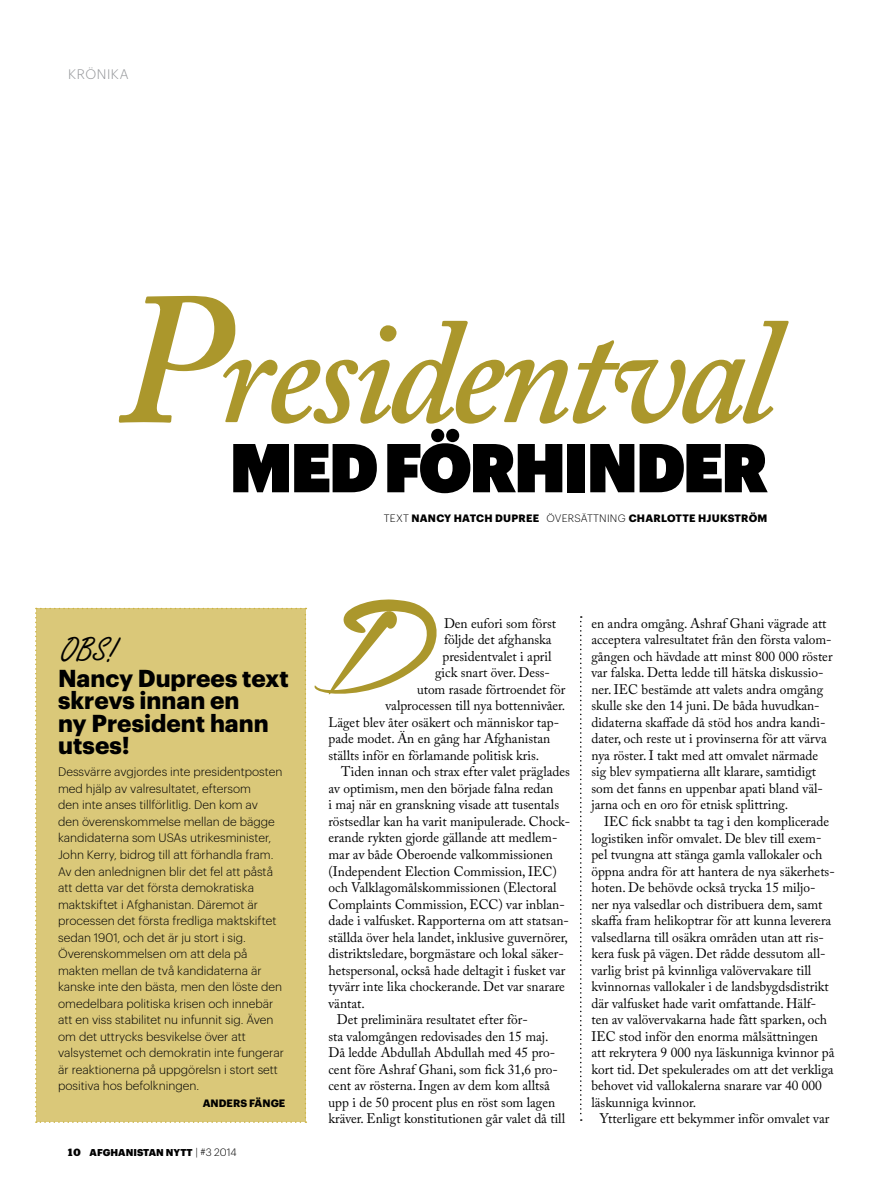
<style>
.page{position:relative;width:893px;height:1191px;background:#fff}
.page>*{position:absolute;margin:0;border:0;box-sizing:border-box;transform-origin:0 0}
.t1{font:italic 600 150px "Adobe Caslon Pro";letter-spacing:-.04em;color:#ab972c;scale:.95 1}
.t2{font:67.5px "Graphik Super";color:#000;scale:.95 1}
.t3{font:36px "Freestyle Script";color:#000}
.t4{font:700 24px/22.5px "Graphik";color:#000}
.t5{font:13.8px/16.5px "Adobe Caslon Pro";color:#000}
.t6{font:300 13.5px "Graphik";color:#939598}
.t7{font:300 12px/16.5px "Graphik";color:#000}
.t8{font:700 10.5px "Graphik";letter-spacing:.025em;color:#000}
.t9{font:700 10.5px "Graphik";letter-spacing:.005em;color:#000}
.t10{font:300 10.5px "Graphik";color:#000}
.t11{font:900 9.75px "Graphik";letter-spacing:.005em;color:#000}
.s1{font-size:187.5px}
.s2{font-family:"Stag";font-weight:700;font-size:10.5px}
.s3{font-weight:300;font-size:10.5px}
.s4{font-weight:300}
</style>
<div class="page">
<svg style="left:580px;top:616px;width:2px;height:504px"></svg>
<svg style="left:314px;top:599px;width:123px;height:96px"></svg>
<div style="left:35px;top:608px;width:271px;height:515px;background:#dac879"></div>
<p class="t6" style="left:68px;top:64px;width:10px">krönika</p>
<h1 class="t1" style="left:117px;top:282px;width:696px"><span class="s1">P</span>residentval</h1>
<h2 class="t2" style="left:230px;top:414px;width:52px">MED</h2>
<h2 class="t2" style="left:384px;top:414px;width:46px">FÖRHINDER</h2>
<h3 class="t3" style="left:61px;top:630px;width:57px">OBS!</h3>
<h3 class="t4" style="left:58px;top:665px;width:232px">Nancy Duprees text skrevs innan en<br>ny President hann utses!</h3>
<p class="t7" style="left:58px;top:763px;width:227px">Dessvärre avgjordes inte presidentposten med hjälp av valresultatet, eftersom<br>den inte anses tillförlitlig. Den kom av<br>den överenskommelse mellan de bägge kandidaterna som USAs utrikesminister, John Kerry, bidrog till att förhandla fram.<br>Av den anlednignen blir det fel att påstå att detta var det första demokratiska maktskiftet i Afghanistan. Däremot är processen det första fredliga maktskiftet sedan 1901, och det är ju stort i sig.<br>Överenskommelsen om att dela på makten mellan de två kandidaterna är kanske inte den bästa, men den löste den omedelbara politiska krisen och innebär att en viss stabilitet nu infunnit sig. Även om det uttrycks besvikelse över att valsystemet och demokratin inte fungerar är reaktionerna på uppgörelsn i stort sett positiva hos befolkningen.</p>
<p class="t9" style="left:203px;top:1094px;width:84px">An ders Fänge</p>
<p class="t11" style="left:68px;top:1145px;width:170px"><span class="s2">10</span> AFGHANISTAN NYTT <span class="s3">| #3 2014</span></p>
<p class="t10" style="left:384px;top:511px;width:14px">Text</p>
<p class="t8" style="left:411px;top:510px;width:158px">Nancy Hatch Dupree <span class="s4">Översättning</span></p>
<p class="t8" style="left:629px;top:510px;width:140px">Charlotte Hjukström</p>
<p class="t5" style="left:444px;top:615px;width:114px">Den eufori som först</p>
<p class="t5" style="left:444px;top:631px;width:109px">följde det afghanska</p>
<p class="t5" style="left:442px;top:648px;width:111px">presidentvalet i april</p>
<p class="t5" style="left:435px;top:664px;width:117px">gick snart över. Dess-</p>
<p class="t5" style="left:417px;top:681px;width:150px">utom rasade förtroendet för</p>
<p class="t5" style="left:385px;top:697px;width:181px">valprocessen till nya bottennivåer.</p>
<p class="t5" style="left:328px;top:714px;width:232px">Läget blev åter osäkert och människor tap-</p>
<p class="t5" style="left:328px;top:730px;width:223px">pade modet. Än en gång har Afghanistan</p>
<p class="t5" style="left:328px;top:747px;width:212px">ställts inför en förlamande politisk kris.</p>
<p class="t5" style="left:341px;top:763px;width:230px">Tiden innan och strax efter valet präglades</p>
<p class="t5" style="left:328px;top:780px;width:226px">av optimism, men den började falna redan</p>
<p class="t5" style="left:328px;top:796px;width:232px">i maj när en granskning visade att tusentals</p>
<p class="t5" style="left:328px;top:813px;width:243px">röstsedlar kan ha varit manipulerade. Chock-</p>
<p class="t5" style="left:328px;top:829px;width:230px">erande rykten gjorde gällande att medlem-</p>
<p class="t5" style="left:328px;top:846px;width:226px">mar av både Oberoende valkommissionen</p>
<p class="t5" style="left:328px;top:862px;width:230px">(Independent Election Commission, IEC)</p>
<p class="t5" style="left:328px;top:879px;width:230px">och Valklagomålskommissionen (Electoral</p>
<p class="t5" style="left:328px;top:895px;width:238px">Complaints Commission, ECC) var inblan-</p>
<p class="t5" style="left:328px;top:912px;width:242px">dade i valfusket. Rapporterna om att statsan-</p>
<p class="t5" style="left:328px;top:928px;width:241px">ställda över hela landet, inklusive guvernörer,</p>
<p class="t5" style="left:328px;top:945px;width:237px">distriktsledare, borgmästare och lokal säker-</p>
<p class="t5" style="left:328px;top:961px;width:238px">hetspersonal, också hade deltagit i fusket var</p>
<p class="t5" style="left:328px;top:978px;width:238px">tyvärr inte lika chockerande. Det var snarare</p>
<p class="t5" style="left:328px;top:994px;width:38px">väntat.</p>
<p class="t5" style="left:337px;top:1011px;width:192px">Det preliminära resultatet efter för-</p>
<p class="t5" style="left:328px;top:1027px;width:222px">sta valomgången redovisades den 15 maj.</p>
<p class="t5" style="left:328px;top:1044px;width:228px">Då ledde Abdullah Abdullah med 45 pro-</p>
<p class="t5" style="left:328px;top:1060px;width:231px">cent före Ashraf Ghani, som fick 31,6 pro-</p>
<p class="t5" style="left:328px;top:1077px;width:223px">cent av rösterna. Ingen av dem kom alltså</p>
<p class="t5" style="left:328px;top:1093px;width:228px">upp i de 50 procent plus en röst som lagen</p>
<p class="t5" style="left:328px;top:1110px;width:238px">kräver. Enligt konstitutionen går valet då till</p>
<p class="t5" style="left:591px;top:615px;width:243px">en andra omgång. Ashraf Ghani vägrade att acceptera valresultatet från den första valom&shy;gången och hävdade att minst 800 000 röster var falska. Detta ledde till hätska diskussio&shy;ner. IEC bestämde att valets andra omgång skulle ske den 14 juni. De båda huvudkan&shy;didaterna skaffade då stöd hos andra kandi&shy;dater, och reste ut i provinserna för att värva nya röster. I takt med att omvalet närmade sig blev sympatierna allt klarare, samtidigt som det fanns en uppenbar apati bland väl&shy;jarna och en oro för etnisk splittring.</p>
<p class="t5" style="left:591px;top:813px;width:245px;text-indent:13px">IEC fick snabbt ta tag i den komplicerade logistiken inför omvalet. De blev till exem&shy;pel tvungna att stänga gamla vallokaler och öppna andra för att hantera de nya säkerhets&shy;hoten. De behövde också trycka 15 miljo&shy;ner nya valsedlar och distribuera dem, samt skaffa fram helikoptrar för att kunna leverera valsedlarna till osäkra områden utan att ris&shy;kera fusk på vägen. Det rådde dessutom all&shy;varlig brist på kvinnliga valövervakare till kvinnornas vallokaler i de landsbygdsdistrikt där valfusket hade varit omfattande. Hälf&shy;ten av valövervakarna hade fått sparken, och IEC stod inför den enorma målsättningen att rekrytera 9 000 nya läskunniga kvinnor på kort tid. Det spekulerades om att det verkliga behovet vid vallokalerna snarare var 40 000 läskunniga kvinnor.</p>
<p class="t5" style="left:600px;top:1110px;width:231px">Ytterligare ett bekymmer inför omvalet var</p>
</div>
